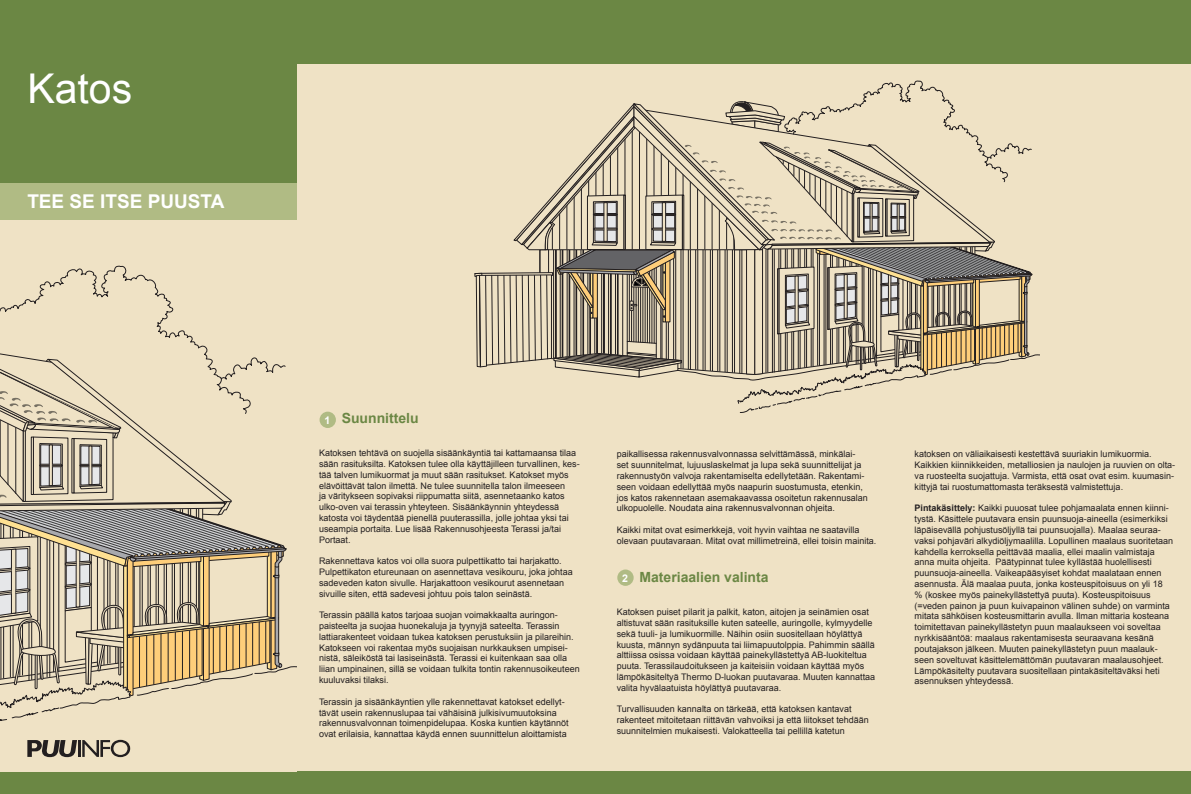
<style>
.page{position:relative;width:1191px;height:794px;background:#fff}
.page>*{position:absolute;margin:0;border:0;box-sizing:border-box;transform-origin:0 0}
.t1{font:41px "Arial";color:#fff}
.t2{font:700 19px "Arial";color:#fff}
.Otsikko{font:700 14px "Arial";color:#6b8744}
.numero-pallossa{font:700 10.6px "Arial";color:#fff}
.leipä{font:9px/10.8px "Arial";color:#231f20}
.s1{font-weight:700}
</style>
<div class="page">
<div style="left:296px;top:63px;width:895px;height:708px;background:#efe2c5"></div>
<div style="left:0;top:0;width:296px;height:219px;background:#6b8744"></div>
<div style="left:0;top:0;width:1191px;height:63px;background:#6b8744"></div>
<div style="left:0;top:183px;width:296px;height:37px;background:#b0bb84"></div>
<div style="left:0;top:771px;width:1191px;height:23px;background:#6b8744"></div>
<div style="left:0;top:220px;width:297px;height:551px;background:#efe2c5"></div>
<div style="left:460px;top:73px;width:579px;height:353px;background:#efe2c5"></div>
<svg style="left:474px;top:80px;width:565px;height:333px"></svg>
<div style="left:319px;top:412px;width:17px;height:16px;background:#b0bb84;border-radius:50%"></div>
<div style="left:617px;top:569px;width:16px;height:17px;background:#b0bb84;border-radius:50%"></div>
<svg style="left:0;top:265px;width:297px;height:492px"></svg>
<p class="t1" style="left:27px;top:62px;width:106px">Katos</p>
<p class="t2" style="left:27px;top:189px;width:199px">TEE SE ITSE PUUSTA</p>
<p class="Otsikko" style="left:342px;top:409px;width:78px">Suunnittelu</p>
<p class="leipä" style="left:319px;top:448px;width:262px">Katoksen tehtävä on suojella sisäänkäyntiä tai kattamaansa tilaa sään rasituksilta. Katoksen tulee olla käyttäjilleen turvallinen, kes&shy;tää talven lumikuormat ja muut sään rasitukset. Katokset myös elävöittävät talon ilmettä. Ne tulee suunnitella talon ilmeeseen<br>ja väritykseen sopivaksi riippumatta siitä, asennetaanko katos ulko-oven vai terassin yhteyteen. Sisäänkäynnin yhteydessä katosta voi täydentää pienellä puuterassilla, jolle johtaa yksi tai useampia portaita. Lue lisää Rakennusohjeesta Terassi ja/tai Portaat.</p>
<p class="leipä" style="left:319px;top:556px;width:255px">Rakennettava katos voi olla suora pulpettikatto tai harjakatto.<br>Pulpettikaton etureunaan on asennettava vesikouru, joka johtaa sadeveden katon sivulle. Harjakattoon vesikourut asennetaan sivuille siten, että sadevesi johtuu pois talon seinästä.</p>
<p class="leipä" style="left:319px;top:610px;width:262px">Terassin päällä katos tarjoaa suojan voimakkaalta auringon&shy;paisteelta ja suojaa huonekaluja ja tyynyjä sateelta. Terassin lattiarakenteet voidaan tukea katoksen perustuksiin ja pilareihin.<br>Katokseen voi rakentaa myös suojaisan nurkkauksen umpisei&shy;nistä, säleiköstä tai lasiseinästä. Terassi ei kuitenkaan saa olla liian umpinainen, sillä se voidaan tulkita tontin rakennusoikeuteen kuuluvaksi tilaksi.</p>
<p class="leipä" style="left:319px;top:696px;width:251px">Terassin ja sisäänkäyntien ylle rakennettavat katokset edellyt&shy;tävät usein rakennuslupaa tai vähäisinä julkisivumuutoksina rakennusvalvonnan toimenpidelupaa. Koska kuntien käytännöt ovat erilaisia, kannattaa käydä ennen suunnittelun aloittamista</p>
<p class="numero-pallossa" style="left:324px;top:413px;width:7px">1</p>
<p class="leipä" style="left:617px;top:449px;width:253px">paikallisessa rakennusvalvonnassa selvittämässä, minkälai&shy;set suunnitelmat, lujuuslaskelmat ja lupa sekä suunnittelijat ja rakennustyön valvoja rakentamiselta edellytetään. Rakentami&shy;seen voidaan edellyttää myös naapurin suostumusta, etenkin, jos katos rakennetaan asemakaavassa osoitetun rakennusalan ulkopuolelle. Noudata aina rakennusvalvonnan ohjeita.</p>
<p class="leipä" style="left:617px;top:524px;width:261px">Kaikki mitat ovat esimerkkejä, voit hyvin vaihtaa ne saatavilla olevaan puutavaraan. Mitat ovat millimetreinä, ellei toisin mainita.</p>
<p class="Otsikko" style="left:639px;top:568px;width:131px">Materiaalien valinta</p>
<p class="leipä" style="left:617px;top:607px;width:260px">Katoksen puiset pilarit ja palkit, katon, aitojen ja seinämien osat altistuvat sään rasituksille kuten sateelle, auringolle, kylmyydelle sekä tuuli- ja lumikuormille. Näihin osiin suositellaan höylättyä kuusta, männyn sydänpuuta tai liimapuutolppia. Pahimmin säällä alttiissa osissa voidaan käyttää painekyllästettyä AB-luokiteltua puuta. Terassilaudoitukseen ja kaiteisiin voidaan käyttää myös lämpökäsiteltyä Thermo D-luokan puutavaraa. Muuten kannattaa valita hyvälaatuista höylättyä puutavaraa.</p>
<p class="leipä" style="left:617px;top:704px;width:254px">Turvallisuuden kannalta on tärkeää, että katoksen kantavat rakenteet mitoitetaan riittävän vahvoiksi ja että liitokset tehdään suunnitelmien mukaisesti. Valokatteella tai pellillä katetun</p>
<p class="numero-pallossa" style="left:622px;top:571px;width:7px">2</p>
<p class="leipä" style="left:914px;top:449px;width:262px">katoksen on väliaikaisesti kestettävä suuriakin lumikuormia.<br>Kaikkien kiinnikkeiden, metalliosien ja naulojen ja ruuvien on olta&shy;va ruosteelta suojattuja. Varmista, että osat ovat esim. kuumasin&shy;kittyjä tai ruostumattomasta teräksestä valmistettuja.</p>
<p class="leipä" style="left:914px;top:503px;width:260px"><span class="s1">Pintakäsittely:</span> Kaikki puuosat tulee pohjamaalata ennen kiinni&shy;tystä. Käsittele puutavara ensin puunsuoja-aineella (esimerkiksi läpäisevällä pohjustusöljyllä tai puunsuojalla). Maalaa seuraa&shy;vaksi pohjaväri alkydiöljymaalilla. Lopullinen maalaus suoritetaan kahdella kerroksella peittävää maalia, ellei maalin valmistaja anna muita ohjeita. Päätypinnat tulee kyllästää huolellisesti puunsuoja-aineella. Vaikeapääsyiset kohdat maalataan ennen asennusta. Älä maalaa puuta, jonka kosteuspitoisuus on yli 18<br>% (koskee myös painekyllästettyä puuta). Kosteuspitoisuus (=veden painon ja puun kuivapainon välinen suhde) on varminta mitata sähköisen kosteusmittarin avulla. Ilman mittaria kosteana toimitettavan painekyllästetyn puun maalaukseen voi soveltaa nyrkkisääntöä: maalaus rakentamisesta seuraavana kesänä poutajakson jälkeen. Muuten painekyllästetyn puun maalauk&shy;seen soveltuvat käsittelemättömän puutavaran maalausohjeet.<br>Lämpökäsitelty puutavara suositellaan pintakäsiteltäväksi heti asennuksen yhteydessä.</p>
</div>
